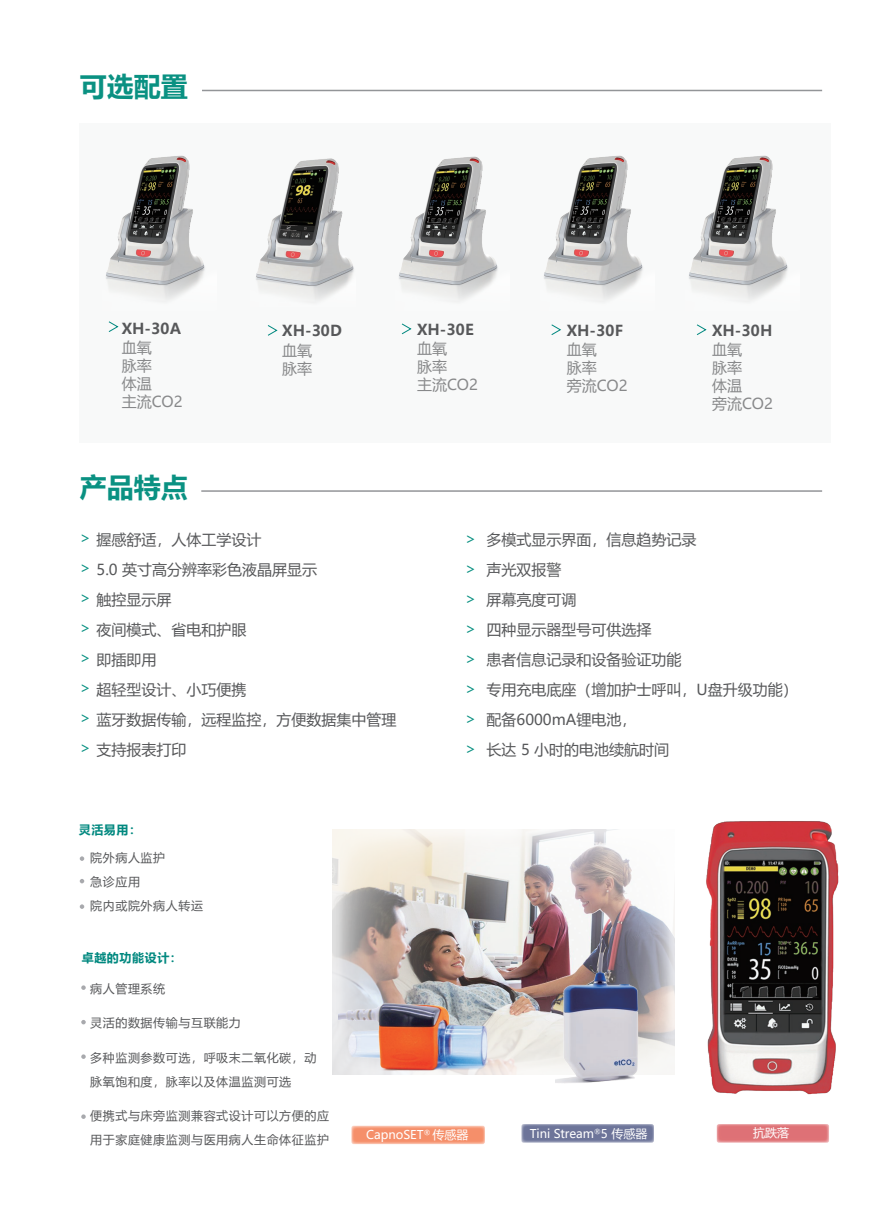
<style>
.page{position:relative;width:893px;height:1212px;background:#fff}
.page>*{position:absolute;margin:0;border:0;box-sizing:border-box;transform-origin:0 0}
.t1{font:700 27px "Microsoft Ya Hei";color:#0a9182}
.t2{font:15px/30px "Microsoft Ya Hei";color:#57585a}
.t3{font:15px/18px "Microsoft Ya Hei";color:rgb(87 88 90/.7)}
.t4{font:700 15px "Microsoft Ya Hei";color:#57585a}
.t5{font:15px/30px "Microsoft Ya Hei";color:#0a9182;text-align:justify}
.t6{font:12px/24px "Microsoft Ya Hei";letter-spacing:.05em;color:#57585a}
.t7{font:12px "Microsoft Ya Hei";color:#fff}
.t8{font:700 12px "Microsoft Ya Hei";letter-spacing:.05em;color:#00887f}
</style>
<div class="page">
<div style="left:79px;top:123px;width:752px;height:319px;background:#f2f3f4"></div>
<img style="left:106px;top:156px;width:111px;height:141px">
<img style="left:544px;top:156px;width:111px;height:141px">
<img style="left:689px;top:156px;width:111px;height:141px">
<img style="left:256px;top:158px;width:98px;height:140px">
<svg style="left:108px;top:321px;width:11px;height:11px"></svg>
<svg style="left:551px;top:324px;width:10px;height:11px"></svg>
<img style="left:399px;top:156px;width:111px;height:142px">
<svg style="left:402px;top:323px;width:10px;height:12px"></svg>
<svg style="left:697px;top:324px;width:10px;height:11px"></svg>
<svg style="left:268px;top:325px;width:10px;height:11px"></svg>
<hr style="left:202px;top:90px;width:620px;height:1px;background:#939598">
<hr style="left:201px;top:490px;width:621px;height:2px;background:#939598">
<svg style="left:351px;top:1125px;width:134px;height:19px;background:#f69c7c"></svg>
<div style="left:521px;top:1124px;width:133px;height:19px;background:linear-gradient(to right,#6f779b,#6e769a);border-radius:2px"></div>
<div style="left:717px;top:1124px;width:112px;height:19px;background:linear-gradient(to right,#df7478,#e0767b);border-radius:2px"></div>
<img style="left:332px;top:830px;width:340px;height:244px">
<img style="left:672px;top:821px;width:167px;height:315px">
<img style="left:339px;top:985px;width:163px;height:90px">
<img style="left:556px;top:946px;width:99px;height:137px">
<svg style="left:80px;top:856px;width:4px;height:5px"></svg>
<svg style="left:80px;top:879px;width:4px;height:4px"></svg>
<svg style="left:80px;top:904px;width:4px;height:5px"></svg>
<svg style="left:81px;top:985px;width:5px;height:5px"></svg>
<svg style="left:81px;top:1020px;width:5px;height:4px"></svg>
<svg style="left:81px;top:1054px;width:5px;height:5px"></svg>
<svg style="left:81px;top:1114px;width:5px;height:5px"></svg>
<h1 class="t1" style="left:80px;top:68px;width:109px">可选配置</h1>
<p class="t4" style="left:122px;top:318px;width:61px">XH-30A</p>
<p class="t3" style="left:122px;top:338px;width:62px">血氧<br>脉率<br>体温<br>主流CO2</p>
<p class="t4" style="left:282px;top:320px;width:61px">XH-30D</p>
<p class="t3" style="left:282px;top:341px;width:31px">血氧脉率</p>
<p class="t4" style="left:417px;top:319px;width:58px">XH-30E</p>
<p class="t3" style="left:417px;top:339px;width:62px">血氧<br>脉率<br>主流CO2</p>
<p class="t4" style="left:567px;top:320px;width:58px">XH-30F</p>
<p class="t3" style="left:567px;top:340px;width:62px">血氧<br>脉率<br>旁流CO2</p>
<p class="t4" style="left:712px;top:320px;width:62px">XH-30H</p>
<p class="t3" style="left:712px;top:340px;width:62px">血氧<br>脉率<br>体温<br>旁流CO2</p>
<h1 class="t1" style="left:80px;top:468px;width:109px">产品特点</h1>
<p class="t2" style="left:97px;top:524px;width:301px">握感舒适，人体工学设计<br>5.0 英寸高分辨率彩色液晶屏显示<br>触控显示屏<br>夜间模式、省电和护眼<br>即插即用<br>超轻型设计、小巧便携<br>蓝牙数据传输，远程监控，方便数据集中管理支持报表打印</p>
<p class="t2" style="left:487px;top:524px;width:313px">多模式显示界面，信息趋势记录<br>声光双报警<br>屏幕亮度可调<br>四种显示器型号可供选择<br>患者信息记录和设备验证功能<br>专用充电底座（增加护士呼叫，U盘升级功能）配备6000mA锂电池，<br>长达 5 小时的电池续航时间</p>
<p class="t5" style="left:80px;top:522px;width:13px">&gt; &gt; &gt; &gt; &gt; &gt; &gt; &gt;</p>
<p class="t5" style="left:465px;top:523px;width:13px">&gt; &gt; &gt; &gt; &gt; &gt; &gt; &gt;</p>
<p class="t8" style="left:79px;top:822px;width:64px">灵活易用：</p>
<p class="t6" style="left:90px;top:845px;width:114px">院外病人监护<br>急诊应用<br>院内或院外病人转运</p>
<p class="t8" style="left:82px;top:949px;width:102px">卓越的功能设计：</p>
<p class="t6" style="left:90px;top:976px;width:76px">病人管理系统</p>
<p class="t6" style="left:90px;top:1010px;width:152px">灵活的数据传输与互联能力</p>
<p class="t6" style="left:90px;top:1045px;width:228px">多种监测参数可选，呼吸末二氧化碳，动脉氧饱和度，脉率以及体温监测可选</p>
<p class="t6" style="left:90px;top:1103px;width:240px">便携式与床旁监测兼容式设计可以方便的应用于家庭健康监测与医用病人生命体征监护</p>
<p class="t7" style="left:366px;top:1126px;width:104px">CapnoSET<sup>®</sup> 传感器</p>
<p class="t7" style="left:530px;top:1125px;width:119px">Tini Stream<sup>®</sup>5 传感器</p>
<p class="t7" style="left:753px;top:1125px;width:37px">抗跌落</p>
</div>
